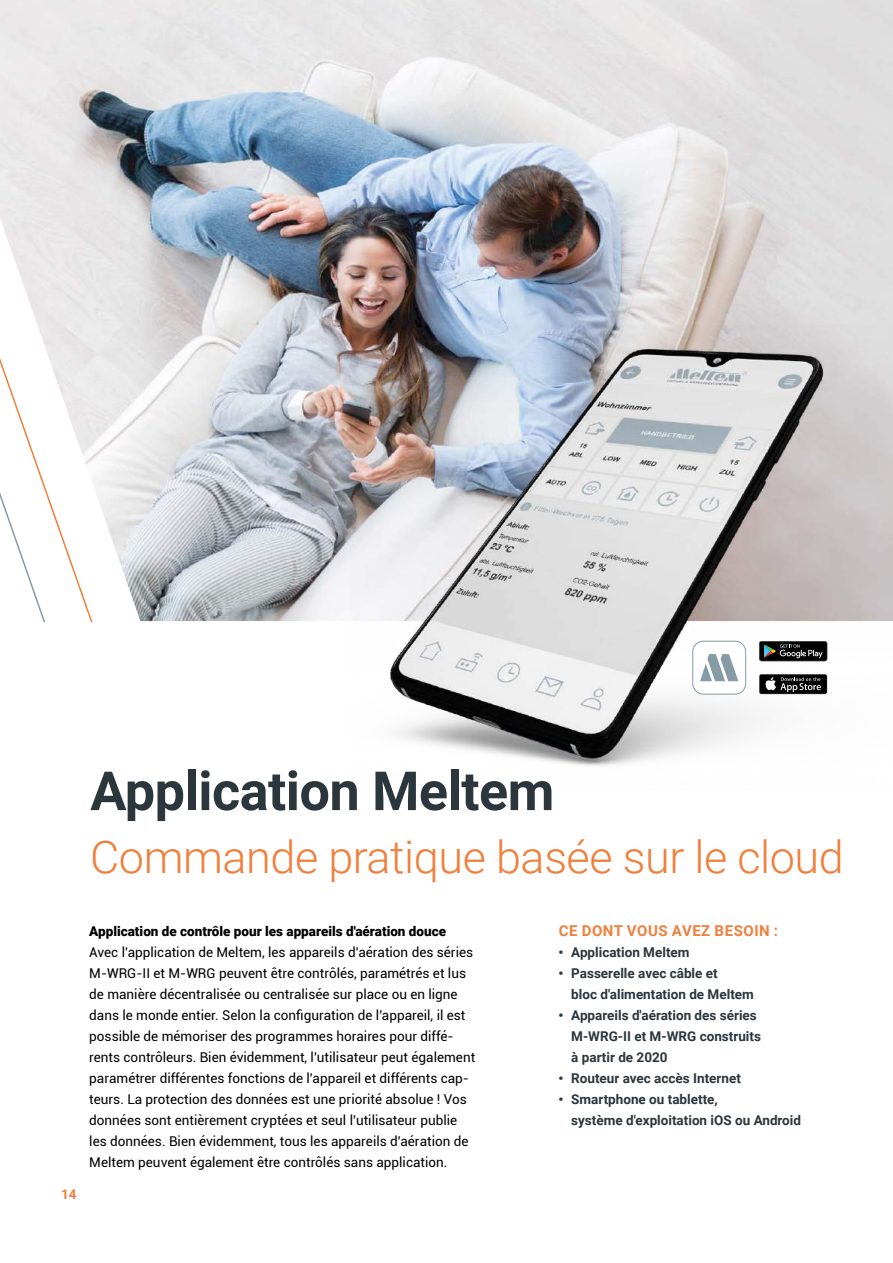
<style>
.page{position:relative;width:893px;height:1263px;background:#fff}
.page>*{position:absolute;margin:0;border:0;box-sizing:border-box;transform-origin:0 0}
.t1{font:700 54px "Roboto";letter-spacing:-.01em;color:#2c363d}
.t2{font:300 45px "Roboto";letter-spacing:-.01em;color:#f07f3c}
.t3{font:700 15px "Roboto";letter-spacing:.035em;color:#f07f3c}
.t4{font:13.5px/21px "Roboto";color:#000}
.t5{font:700 13.5px/21px "Roboto";color:#2c363d}
.t6{font:900 13.5px "Roboto";color:#000}
.t7{font:700 13.5px "Roboto";color:#f07f3c}
.s1{font-weight:900}
</style>
<div class="page">
<img style="left:0;top:0;width:893px;height:621px">
<img style="left:350px;top:325px;width:543px;height:441px">
<div style="left:693px;top:641px;width:53px;height:53px;background:#fff;border-radius:11px"></div>
<div style="left:693px;top:641px;width:53px;height:53px;border:1px solid #859ba6;border-radius:11px"></div>
<svg style="left:700px;top:654px;width:38px;height:27px"></svg>
<div style="left:759px;top:674px;width:68px;height:20px;background:#000;border-radius:2px"></div>
<svg style="left:765px;top:677px;width:56px;height:15px"></svg>
<svg style="left:759px;top:641px;width:68px;height:20px"></svg>
<h1 class="t1" style="left:90px;top:753px;width:466px">Application Meltem</h1>
<h2 class="t2" style="left:90px;top:825px;width:755px">Commande pratique basée sur le cloud</h2>
<p class="t7" style="left:61px;top:1184px;width:17px">14</p>
<p class="t6" style="left:89px;top:922px;width:358px">Application de contrôle pour les appareils d'aération douce</p>
<p class="t4" style="left:89px;top:941px;width:387px">Avec l'application de Meltem, les appareils d'aération des séries M-WRG-II et M-WRG peuvent être contrôlés, paramétrés et lus de manière décentralisée ou centralisée sur place ou en ligne dans le monde entier. Selon la configuration de l'appareil, il est possible de mémoriser des programmes horaires pour diffé&shy;rents contrôleurs. Bien évidemment, l'utilisateur peut également paramétrer différentes fonctions de l'appareil et différents cap&shy;teurs. La protection des données est une priorité absolue ! Vos données sont entièrement cryptées et seul l'utilisateur publie les données. Bien évidemment, tous les appareils d'aération de Meltem peuvent également être contrôlés sans application.</p>
<p class="t3" style="left:559px;top:920px;width:221px">CE DONT VOUS AVEZ BESOIN :</p>
<p class="t5" style="left:558px;top:941px;width:133px"><span class="s1">•</span> Application Meltem</p>
<p class="t5" style="left:571px;top:962px;width:184px;text-indent:-13px"><span class="s1">•</span> Passerelle avec câble et<br>bloc d'alimentation de Meltem</p>
<p class="t5" style="left:571px;top:1004px;width:191px;text-indent:-13px"><span class="s1">•</span> Appareils d'aération des séries<br>M-WRG-II et M-WRG construits à partir de 2020</p>
<p class="t5" style="left:558px;top:1067px;width:184px"><span class="s1">•</span> Routeur avec accès Internet</p>
<p class="t5" style="left:571px;top:1088px;width:231px;text-indent:-13px"><span class="s1">•</span> Smartphone ou tablette,<br>système d'exploitation iOS ou Android</p>
</div>
